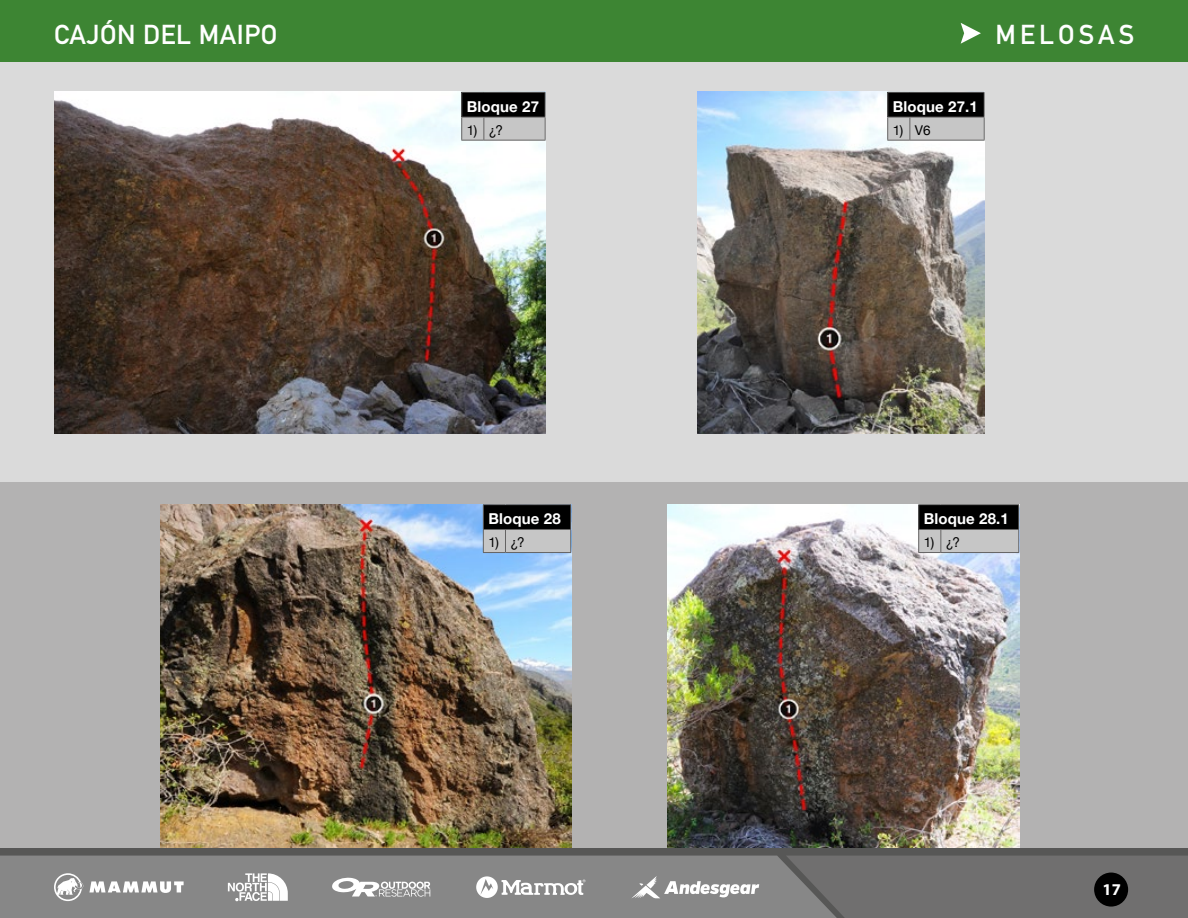
<style>
.page{position:relative;width:1188px;height:918px;background:#fff}
.page>*{position:absolute;margin:0;border:0;box-sizing:border-box;transform-origin:0 0}
.t1{font:700 27px "DIN Alternate";letter-spacing:.02em;color:#fff}
.t2{font:700 27px "DIN Alternate";letter-spacing:.15em;color:#fff}
.t3{font:700 16.5px "Myriad Pro";color:#fff}
.t4{font:700 15px "Helvetica Neue";letter-spacing:.01em;color:#fff}
.t5{font:13.5px "Helvetica Neue";color:#000}
</style>
<div class="page">
<div style="left:0;top:482px;width:1188px;height:408px;background:#b3b2b2"></div>
<div style="left:0;top:54px;width:1188px;height:428px;background:#dadada"></div>
<img style="left:54px;top:92px;width:492px;height:342px">
<img style="left:698px;top:92px;width:287px;height:342px">
<img style="left:160px;top:504px;width:411px;height:345px">
<img style="left:667px;top:504px;width:352px;height:345px">
<svg style="left:461px;top:92px;width:85px;height:49px"></svg>
<hr style="left:484px;top:140px;width:62px;height:1px;background:#646363">
<svg style="left:483px;top:504px;width:88px;height:49px"></svg>
<hr style="left:505px;top:552px;width:66px;height:1px;background:#646363">
<svg style="left:918px;top:504px;width:101px;height:49px"></svg>
<hr style="left:941px;top:552px;width:78px;height:1px;background:#646363">
<svg style="left:887px;top:92px;width:98px;height:49px"></svg>
<hr style="left:910px;top:140px;width:75px;height:1px;background:#646363">
<div style="left:0;top:0;width:1188px;height:62px;background:#3d8533"></div>
<svg style="left:961px;top:23px;width:20px;height:21px"></svg>
<div style="left:0;top:849px;width:1188px;height:69px;background:#575756"></div>
<div style="left:0;top:856px;width:786px;height:62px;background:#878787"></div>
<svg style="left:786px;top:856px;width:402px;height:62px"></svg>
<svg style="left:89px;top:881px;width:95px;height:12px"></svg>
<svg style="left:54px;top:873px;width:29px;height:28px"></svg>
<svg style="left:631px;top:876px;width:128px;height:22px"></svg>
<div style="left:1094px;top:873px;width:34px;height:34px;background:#000;border-radius:50%"></div>
<svg style="left:228px;top:873px;width:60px;height:28px"></svg>
<svg style="left:330px;top:877px;width:100px;height:20px"></svg>
<svg style="left:476px;top:876px;width:110px;height:22px"></svg>
<h1 class="t1" style="left:54px;top:14px;width:225px">CAJÓN DEL MAIPO</h1>
<h1 class="t2" style="left:996px;top:14px;width:140px">MELOSAS</h1>
<p class="t4" style="left:467px;top:95px;width:74px">Bloque 27</p>
<p class="t5" style="left:467px;top:121px;width:38px">1) ¿?</p>
<p class="t4" style="left:488px;top:507px;width:74px">Bloque 28</p>
<p class="t5" style="left:488px;top:533px;width:38px">1) ¿?</p>
<p class="t4" style="left:893px;top:95px;width:87px">Bloque 27.1</p>
<p class="t5" style="left:893px;top:121px;width:39px">1) V6</p>
<p class="t4" style="left:924px;top:507px;width:87px">Bloque 28.1</p>
<p class="t5" style="left:924px;top:533px;width:38px">1) ¿?</p>
<p class="t3" style="left:1103px;top:878px;width:20px">17</p>
</div>
